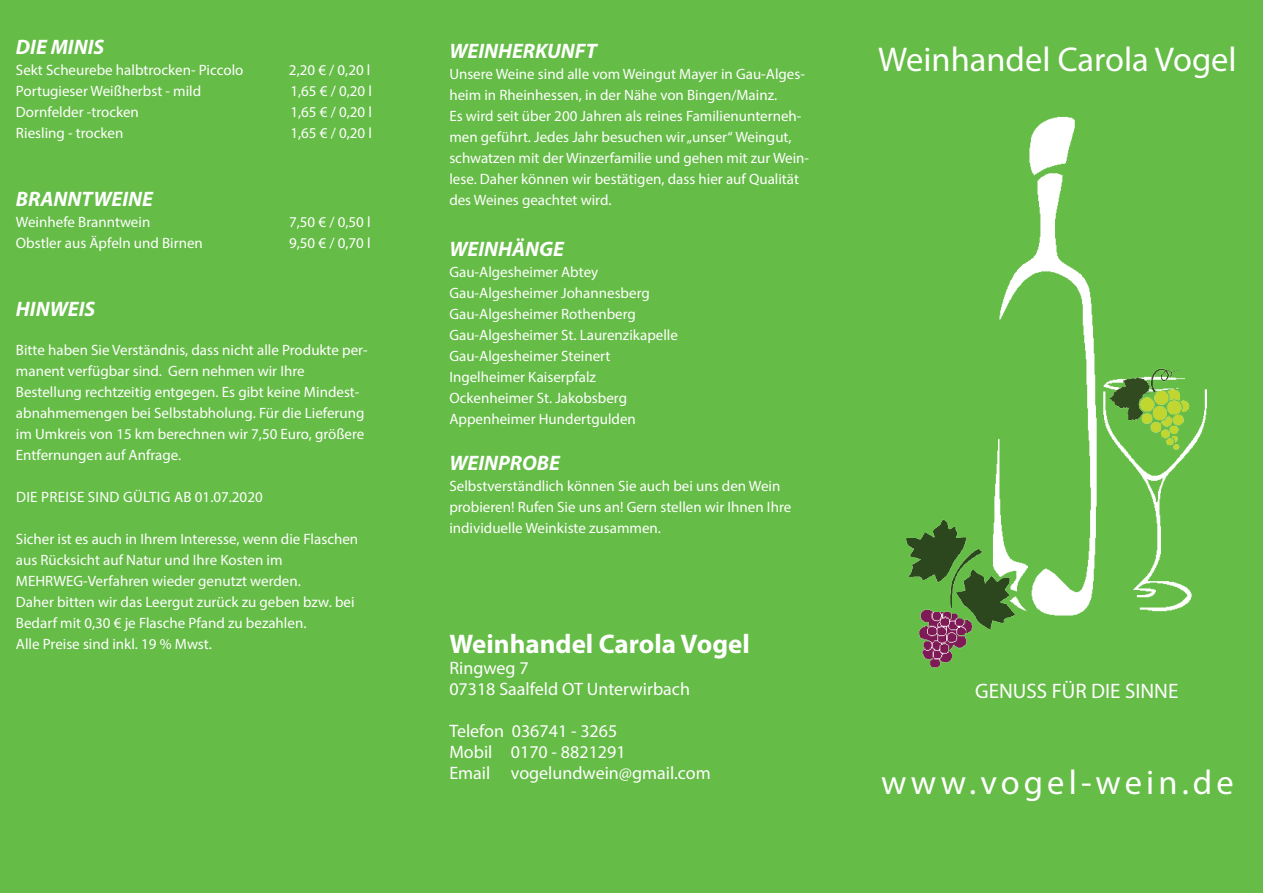
<style>
.page{position:relative;width:1263px;height:893px;background:#65bc46}
.page>*{position:absolute;margin:0;border:0;box-sizing:border-box;transform-origin:0 0}
.t1{font:34.5px "Myriad Pro";color:#fff}
.t2{font:34.5px "Myriad Pro";letter-spacing:.12em;color:#fff}
.t3{font:700 27px "Myriad Pro";color:#fff}
.t4{font:italic 700 21px "Myriad Pro";color:#fff}
.t5{font:21px "Myriad Pro";color:#fff}
.t6{font:18px/21px "Myriad Pro";color:#fff}
.t7{font:15px/21px "Myriad Pro";color:#fff}
</style>
<div class="page">
<img style="left:906px;top:116px;width:301px;height:552px">
<h3 class="t4" style="left:16px;top:33px;width:90px">DIE MINIS</h3>
<p class="t7" style="left:16px;top:59px;width:229px">Sekt Scheurebe halbtrocken- Piccolo</p>
<p class="t7" style="left:289px;top:59px;width:83px">2,20 € / 0,20 l</p>
<p class="t7" style="left:16px;top:80px;width:187px">Portugieser Weißherbst - mild</p>
<p class="t7" style="left:290px;top:80px;width:83px">1,65 € / 0,20 l</p>
<p class="t7" style="left:16px;top:101px;width:125px">Dornfelder -trocken</p>
<p class="t7" style="left:290px;top:101px;width:83px">1,65 € / 0,20 l</p>
<p class="t7" style="left:16px;top:122px;width:109px">Riesling - trocken</p>
<p class="t7" style="left:290px;top:122px;width:83px">1,65 € / 0,20 l</p>
<h3 class="t4" style="left:16px;top:186px;width:139px">BRANNTWEINE</h3>
<p class="t7" style="left:16px;top:212px;width:136px">Weinhefe Branntwein</p>
<p class="t7" style="left:289px;top:212px;width:83px">7,50 € / 0,50 l</p>
<p class="t7" style="left:16px;top:233px;width:188px">Obstler aus Äpfeln und Birnen</p>
<p class="t7" style="left:289px;top:233px;width:83px">9,50 € / 0,70 l</p>
<h3 class="t4" style="left:16px;top:295px;width:81px">HINWEIS</h3>
<p class="t7" style="left:16px;top:339px;width:353px">Bitte haben Sie Verständnis, dass nicht alle Produkte per&shy;manent verfügbar sind. Gern nehmen wir Ihre Bestellung rechtzeitig entgegen. Es gibt keine Mindest&shy;abnahmemengen bei Selbstabholung. Für die Lieferung im Umkreis von 15 km berechnen wir 7,50 Euro, größere Entfernungen auf Anfrage.</p>
<p class="t7" style="left:16px;top:486px;width:41px">Die Preise</p>
<p class="t7" style="left:88px;top:486px;width:9px">sind</p>
<p class="t7" style="left:123px;top:486px;width:28px">gültig</p>
<p class="t7" style="left:174px;top:486px;width:90px">ab 01.07.2020</p>
<p class="t7" style="left:16px;top:528px;width:344px">Sicher ist es auch in Ihrem Interesse, wenn die Flaschen aus Rücksicht auf Natur und Ihre Kosten im MEHRWEG-Verfahren wieder genutzt werden.<br>Daher bitten wir das Leergut zurück zu geben bzw. bei Bedarf mit 0,30 € je Flasche Pfand zu bezahlen.<br>Alle Preise sind inkl. 19 % Mwst.</p>
<h3 class="t4" style="left:449px;top:38px;width:149px">WEINHERKUNFT</h3>
<p class="t7" style="left:449px;top:64px;width:361px">Unsere Weine sind alle vom Weingut Mayer in Gau-Alges&shy;heim in Rheinhessen, in der Nähe von Bingen/Mainz.<br>Es wird seit über 200 Jahren als reines Familienunterneh&shy;men geführt. Jedes Jahr besuchen wir „unser“ Weingut, schwatzen mit der Winzerfamilie und gehen mit zur Wein&shy;lese. Daher können wir bestätigen, dass hier auf Qualität des Weines geachtet wird.</p>
<h3 class="t4" style="left:449px;top:235px;width:116px">WEINHÄNGE</h3>
<p class="t7" style="left:449px;top:261px;width:230px">Gau-Algesheimer Abtey<br>Gau-Algesheimer Johannesberg<br>Gau-Algesheimer Rothenberg<br>Gau-Algesheimer St. Laurenzikapelle<br>Gau-Algesheimer Steinert<br>Ingelheimer Kaiserpfalz<br>Ockenheimer St. Jakobsberg<br>Appenheimer Hundertgulden</p>
<h3 class="t4" style="left:449px;top:449px;width:112px">WEINPROBE</h3>
<p class="t7" style="left:449px;top:475px;width:343px">Selbstverständlich können Sie auch bei uns den Wein probieren! Rufen Sie uns an! Gern stellen wir Ihnen Ihre individuelle Weinkiste zusammen.</p>
<h2 class="t3" style="left:449px;top:626px;width:302px">Weinhandel Carola Vogel</h2>
<p class="t6" style="left:449px;top:657px;width:242px">Ringweg 7<br>07318 Saalfeld OT Unterwirbach</p>
<p class="t6" style="left:449px;top:720px;width:263px">Telefon 036741 - 3265<br>Mobil 0170 - 8821291<br>Email vogelundwein@gmail.com</p>
<h1 class="t1" style="left:878px;top:38px;width:360px">Weinhandel Carola Vogel</h1>
<h3 class="t5" style="left:975px;top:678px;width:205px">GENUSS FÜR DIE SINNE</h3>
<h1 class="t2" style="left:881px;top:762px;width:354px">www.vogel-wein.de</h1>
</div>
